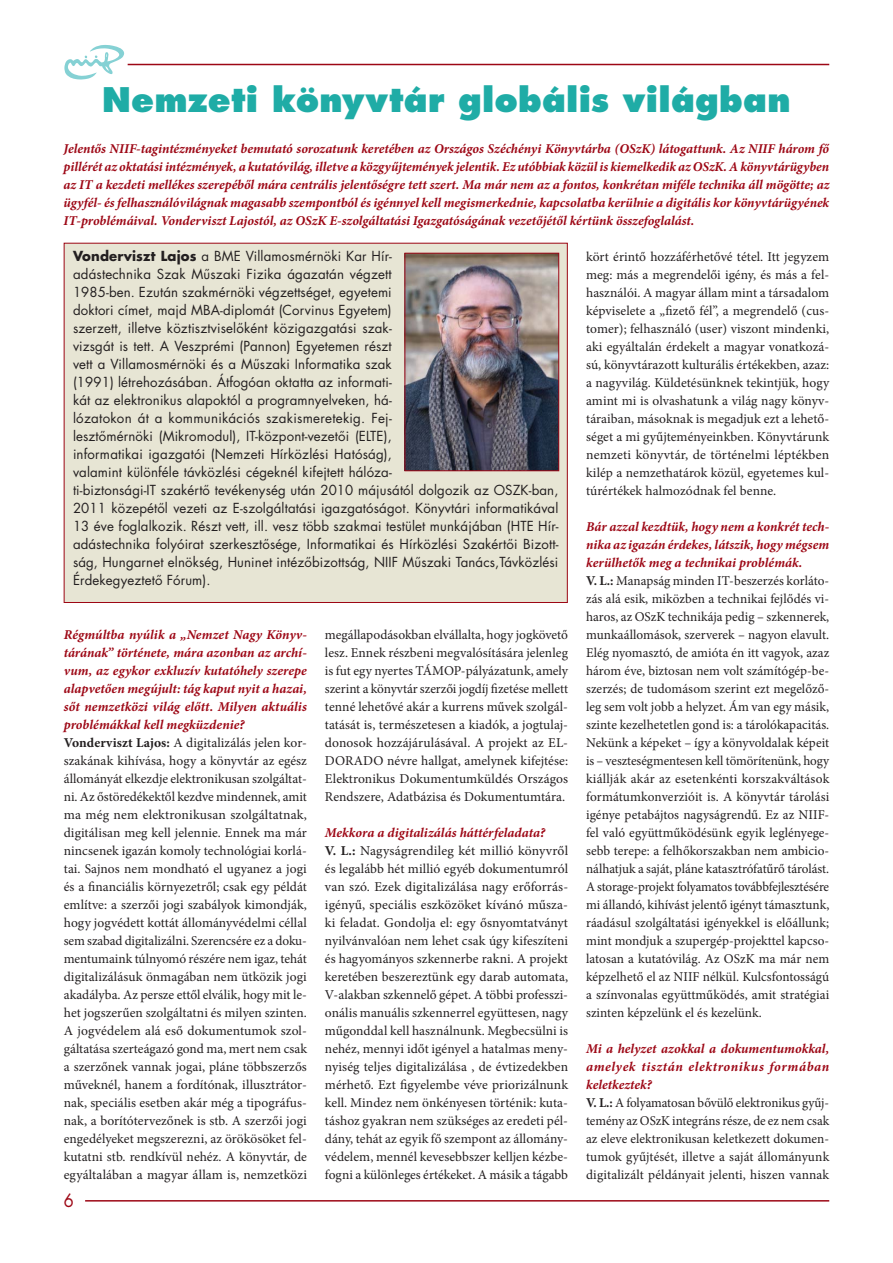
<style>
.page{position:relative;width:893px;height:1263px;background:#fff}
.page>*{position:absolute;margin:0;border:0;box-sizing:border-box;transform-origin:0 0}
.Turkiz_cim{font:800 33px "Futura Std";letter-spacing:.005em;color:#1faca6}
.t1{font:18px "Futura Std";color:#9d0715;scale:.9 1}
.kenyerszoveg_tompa{font:13.5px/18px "Minion Pro";letter-spacing:.005em;color:#231f20;text-align:justify}
.Bordo_interjukerdes{font:italic 700 13.5px/18px "Minion Pro";letter-spacing:.005em;color:#9d0715;text-align:justify}
.keretes{font:13.5px/18px "Futura Std";letter-spacing:.01em;color:#231f20}
.s1{font-weight:700}
</style>
<div class="page">
<hr style="left:128px;top:64px;width:701px;height:1px;background:#9d0715">
<hr style="left:85px;top:1200px;width:744px;height:1px;background:#9d0715">
<svg style="left:64px;top:45px;width:60px;height:35px"></svg>
<div style="left:64px;top:243px;width:503px;height:359px;background:#e7e5d4"></div>
<img style="left:406px;top:255px;width:151px;height:214px">
<div style="left:404px;top:253px;width:155px;height:218px;border:1px solid #9d0715"></div>
<p class="Turkiz_cim" style="left:102px;top:77px;width:690px">Nemzeti könyvtár globális világban</p>
<p class="Bordo_interjukerdes" style="left:64px;top:139px;width:767px">Jelentős NIIF-tagintézményeket bemutató sorozatunk keretében az Országos Széchényi Könyvtárba (OSzK) látogattunk. Az NIIF három fő pillérét az oktatási intézmények, a kutatóvilág, illetve a közgyűjtemények jelentik. Ez utóbbiak közül is kiemelkedik az OSzK. A könyvtárügyben az IT a kezdeti mellékes szerepéből mára centrális jelentőségre tett szert. Ma már nem az a fontos, konkrétan miféle technika áll mögötte; az ügyfél- és felhasználóvilágnak magasabb szempontból és igénnyel kell megismerkednie, kapcsolatba kerülnie a digitális kor könyvtárügyének IT-problémáival. Vonderviszt Lajostól, az OSzK E-szolgáltatási Igazgatóságának vezetőjétől kértünk összefoglalást.</p>
<p class="keretes" style="left:73px;top:247px;width:487px"><span class="s1">Vonderviszt Lajos</span> a BME Villamosmérnöki Kar Hír-<br>adástechnika Szak Műszaki Fizika ágazatán végzett<br>1985-ben. Ezután szakmérnöki végzettséget, egyetemi<br>doktori címet, majd MBA-diplomát (Corvinus Egyetem)<br>szerzett, illetve köztisztviselőként közigazgatási szak-<br>vizsgát is tett. A Veszprémi (Pannon) Egyetemen részt<br>vett a Villamosmérnöki és a Műszaki Informatika szak<br>(1991) létrehozásában. Átfogóan oktatta az informati-<br>kát az elektronikus alapoktól a programnyelveken, há-<br>lózatokon át a kommunikációs szakismeretekig. Fej-<br>lesztőmérnöki (Mikromodul), IT-központ-vezetői (ELTE),<br>informatikai igazgatói (Nemzeti Hírközlési Hatóság),<br>valamint különféle távközlési cégeknél kifejtett hálóza-<br>ti-biztonsági-IT szakértő tevékenység után 2010 májusától dolgozik az OSZK-ban, 2011 közepétől vezeti az E-szolgáltatási igazgatóságot. Könyvtári informatikával 13 éve foglalkozik. Részt vett, ill. vesz több szakmai testület munkájában (HTE Hír&shy;adástechnika folyóirat szerkesztősége, Informatikai és Hírközlési Szakértői Bizott&shy;ság, Hungarnet elnökség, Huninet intézőbizottság, NIIF Műszaki Tanács,Távközlési Érdekegyeztető Fórum).</p>
<p class="Bordo_interjukerdes" style="left:64px;top:625px;width:245px">Régmúltba nyúlik a „Nemzet Nagy Könyv&shy;tárának” története, mára azonban az archí&shy;vum, az egykor exkluzív kutatóhely szerepe alapvetően megújult: tág kaput nyit a hazai, sőt nemzetközi világ előtt. Milyen aktuális problémákkal kell megküzdenie?</p>
<p class="kenyerszoveg_tompa" style="left:64px;top:734px;width:245px"><span class="s1">Vonderviszt Lajos:</span> A digitalizálás jelen kor&shy;szakának kihívása, hogy a könyvtár az egész állományát elkezdje elektronikusan szolgáltat&shy;ni. Az őstöredékektől kezdve mindennek, amit ma még nem elektronikusan szolgáltatnak, digitálisan meg kell jelennie. Ennek ma már nincsenek igazán komoly technológiai korlá&shy;tai. Sajnos nem mondható el ugyanez a jogi és a financiális környezetről; csak egy példát említve: a szerzői jogi szabályok kimondják, hogy jogvédett kottát állományvédelmi céllal sem szabad digitalizálni. Szerencsére ez a doku&shy;mentumaink túlnyomó részére nem igaz, tehát digitalizálásuk önmagában nem ütközik jogi akadályba. Az persze ettől elválik, hogy mit le&shy;het jogszerűen szolgáltatni és milyen szinten.<br>A jogvédelem alá eső dokumentumok szol&shy;gáltatása szerteágazó gond ma, mert nem csak a szerzőnek vannak jogai, pláne többszerzős műveknél, hanem a fordítónak, illusztrátor&shy;nak, speciális esetben akár még a tipográfus&shy;nak, a borítótervezőnek is stb. A szerzői jogi engedélyeket megszerezni, az örökösöket fel&shy;kutatni stb. rendkívül nehéz. A könyvtár, de egyáltalában a magyar állam is, nemzetközi</p>
<h2 class="t1" style="left:64px;top:1188px;width:13px">6</h2>
<p class="kenyerszoveg_tompa" style="left:325px;top:626px;width:245px">megállapodásokban elvállalta, hogy jogkövető lesz. Ennek részbeni megvalósítására jelenleg is fut egy nyertes TÁMOP-pályázatunk, amely szerint a könyvtár szerzői jogdíj fizetése mellett tenné lehetővé akár a kurrens művek szolgál&shy;tatását is, természetesen a kiadók, a jogtulaj&shy;donosok hozzájárulásával. A projekt az EL-DORADO névre hallgat, amelynek kifejtése:<br>Elektronikus Dokumentumküldés Országos Rendszere, Adatbázisa és Dokumentumtára.</p>
<p class="Bordo_interjukerdes" style="left:325px;top:823px;width:222px">Mekkora a digitalizálás háttérfeladata?</p>
<p class="kenyerszoveg_tompa" style="left:325px;top:842px;width:245px"><span class="s1">V. L.:</span> Nagyságrendileg két millió könyvről és legalább hét millió egyéb dokumentumról van szó. Ezek digitalizálása nagy erőforrás&shy;igényű, speciális eszközöket kívánó műsza&shy;ki feladat. Gondolja el: egy ősnyomtatványt nyilvánvalóan nem lehet csak úgy kifeszíteni és hagyományos szkennerbe rakni. A projekt keretében beszereztünk egy darab automata, V-alakban szkennelő gépet. A többi professzi&shy;onális manuális szkennerrel együttesen, nagy műgonddal kell használnunk. Megbecsülni is nehéz, mennyi időt igényel a hatalmas men - nyiség teljes digitalizálása , de évtizedekben mérhető. Ezt figyelembe véve priorizálnunk kell. Mindez nem önkényesen történik: kuta&shy;táshoz gyakran nem szükséges az eredeti pél&shy;dány, tehát az egyik fő szempont az állomány&shy;védelem, mennél kevesebbszer kelljen kézbe&shy;fogni a különleges értékeket. A másik a tágabb</p>
<p class="kenyerszoveg_tompa" style="left:586px;top:248px;width:245px">kört érintő hozzáférhetővé tétel. Itt jegyzem meg: más a megrendelői igény, és más a fel&shy;használói. A magyar állam mint a társadalom képviselete a „fizető fél”, a megrendelő (cus&shy;tomer); felhasználó (user) viszont mindenki, aki egyáltalán érdekelt a magyar vonatkozá&shy;sú, könyvtárazott kulturális értékekben, azaz: a nagyvilág. Küldetésünknek tekintjük, hogy amint mi is olvashatunk a világ nagy könyv&shy;táraiban, másoknak is megadjuk ezt a lehető&shy;séget a mi gyűjteményeinkben. Könyvtárunk nemzeti könyvtár, de történelmi léptékben kilép a nemzethatárok közül, egyetemes kul&shy;túrértékek halmozódnak fel benne.</p>
<p class="Bordo_interjukerdes" style="left:586px;top:517px;width:245px">Bár azzal kezdtük, hogy nem a konkrét tech&shy;nika az igazán érdekes, látszik, hogy mégsem kerülhetők meg a technikai problémák.</p>
<p class="kenyerszoveg_tompa" style="left:586px;top:572px;width:245px"><span class="s1">V. L.:</span> Manapság minden IT-beszerzés korláto&shy;zás alá esik, miközben a technikai fejlődés vi&shy;haros, az OSzK technikája pedig – szkennerek, munkaállomások, szerverek – nagyon elavult.<br>Elég nyomasztó, de amióta én itt vagyok, azaz három éve, biztosan nem volt számítógép-be&shy;szerzés; de tudomásom szerint ezt megelőző&shy;leg sem volt jobb a helyzet. Ám van egy másik, szinte kezelhetetlen gond is: a tárolókapacitás.<br>Nekünk a képeket – így a könyvoldalak képeit is – veszteségmentesen kell tömörítenünk, hogy kiállják akár az esetenkénti korszakváltások formátumkonverzióit is. A könyvtár tárolási igénye petabájtos nagyságrendű. Ez az NIIF&shy;fel való együttműködésünk egyik leglényege&shy;sebb terepe: a felhőkorszakban nem ambicio&shy;nálhatjuk a saját, pláne katasztrófatűrő tárolást.<br>A storage-projekt folyamatos továbbfejlesztésére mi állandó, kihívást jelentő igényt támasztunk, ráadásul szolgáltatási igényekkel is előállunk; mint mondjuk a szupergép-projekttel kapcso&shy;latosan a kutatóvilág. Az OSzK ma már nem képzelhető el az NIIF nélkül. Kulcsfontosságú a színvonalas együttműködés, amit stratégiai szinten képzelünk el és kezelünk.</p>
<p class="Bordo_interjukerdes" style="left:586px;top:1039px;width:245px">Mi a helyzet azokkal a dokumentumokkal, amelyek tisztán elektronikus formában keletkeztek?</p>
<p class="kenyerszoveg_tompa" style="left:586px;top:1094px;width:245px"><span class="s1">V. L.:</span> A folyamatosan bővülő elektronikus gyűj&shy;temény az OSzK integráns része, de ez nem csak az eleve elektronikusan keletkezett dokumen&shy;tumok gyűjtését, illetve a saját állományunk digitalizált példányait jelenti, hiszen vannak</p>
</div>
